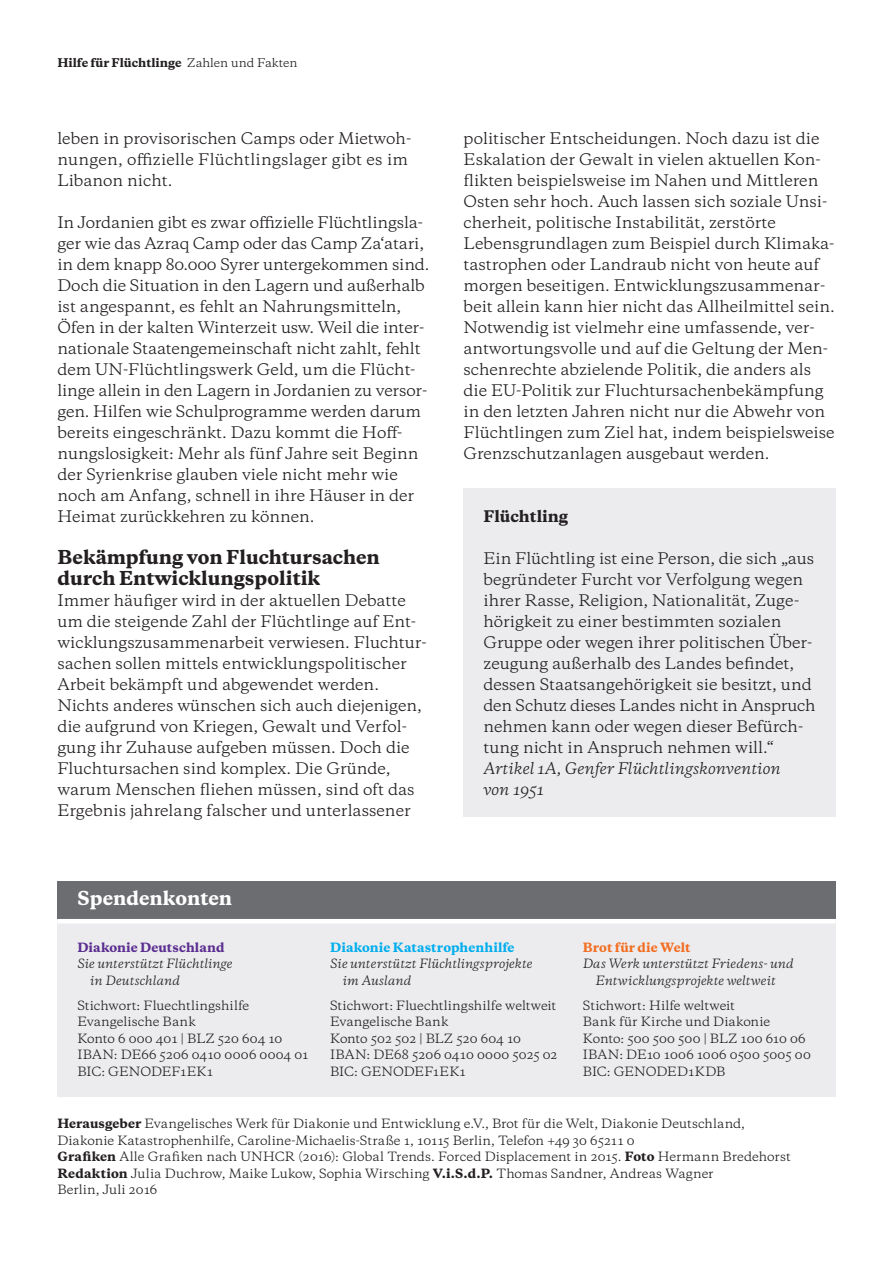
<style>
.page{position:relative;width:893px;height:1263px;background:#fff}
.page>*{position:absolute;margin:0;border:0;box-sizing:border-box;transform-origin:0 0}
.t1{font:800 18px/21px "Galaxie Copernicus";color:#231f20}
.t2{font:800 18px "Galaxie Copernicus";color:#fff}
.t3{font:15px/21px "Galaxie Copernicus";color:#231f20}
.t4{font:italic 15px/21px "Galaxie Copernicus";color:#231f20}
.t5{font:800 15px "Galaxie Copernicus";color:#231f20}
.t6{font:12px/16.5px "Galaxie Copernicus";letter-spacing:.005em;color:#231f20}
.t7{font:italic 12px/16.5px "Galaxie Copernicus";letter-spacing:.005em;color:#231f20}
.t8{font:800 12px "Galaxie Copernicus";letter-spacing:.01em;color:#00aeef}
.t9{font:800 12px "Galaxie Copernicus";letter-spacing:.01em;color:#5b2e91}
.t10{font:800 12px "Galaxie Copernicus";letter-spacing:.005em;color:#f36e21}
.t11{font:800 11.25px "Galaxie Copernicus";color:#231f20}
.s1{font-weight:400}
.s2{font-weight:800}
</style>
<div class="page">
<div style="left:57px;top:881px;width:779px;height:216px;background:#ececee"></div>
<div style="left:57px;top:881px;width:779px;height:38px;background:#6c6d70"></div>
<hr style="left:57px;top:919px;width:779px;height:4px;background:#fff">
<div style="left:463px;top:489px;width:373px;height:54px;background:#ececee"></div>
<div style="left:463px;top:531px;width:373px;height:243px;background:#ececee"></div>
<div style="left:463px;top:741px;width:373px;height:75px;background:#ececee"></div>
<p class="t11" style="left:57px;top:55px;width:242px">Hilfe für Flüchtlinge <span class="s1">Zahlen und Fakten</span></p>
<p class="t3" style="left:57px;top:128px;width:355px">leben in provisorischen Camps oder Mietwoh&shy;nungen, offizielle Flüchtlingslager gibt es im<br>Libanon nicht.</p>
<p class="t3" style="left:57px;top:212px;width:374px">In Jordanien gibt es zwar offizielle Flüchtlingsla&shy;ger wie das Azraq Camp oder das Camp Za‘atari, in dem knapp 80.000 Syrer untergekommen sind.<br>Doch die Situation in den Lagern und außerhalb ist angespannt, es fehlt an Nahrungsmitteln, Öfen in der kalten Winterzeit usw. Weil die inter&shy;nationale Staatengemeinschaft nicht zahlt, fehlt dem UN-Flüchtlingswerk Geld, um die Flücht&shy;linge allein in den Lagern in Jordanien zu versor&shy;gen. Hilfen wie Schulprogramme werden darum bereits eingeschränkt. Dazu kommt die Hoff&shy;nungslosigkeit: Mehr als fünf Jahre seit Beginn der Syrienkrise glauben viele nicht mehr wie noch am Anfang, schnell in ihre Häuser in der Heimat zurückkehren zu können.</p>
<p class="t1" style="left:57px;top:547px;width:324px">Bekämpfung von Fluchtursachen durch Entwicklungspolitik</p>
<p class="t3" style="left:57px;top:590px;width:371px">Immer häufiger wird in der aktuellen Debatte um die steigende Zahl der Flüchtlinge auf Ent&shy;wicklungszusammenarbeit verwiesen. Fluchtur&shy;sachen sollen mittels entwicklungspolitischer Arbeit bekämpft und abgewendet werden.<br>Nichts anderes wünschen sich auch diejenigen, die aufgrund von Kriegen, Gewalt und Verfol&shy;gung ihr Zuhause aufgeben müssen. Doch die Fluchtursachen sind komplex. Die Gründe, warum Menschen fliehen müssen, sind oft das Ergebnis jahrelang falscher und unterlassener</p>
<p class="t3" style="left:463px;top:128px;width:373px">politischer Entscheidungen. Noch dazu ist die Eskalation der Gewalt in vielen aktuellen Kon&shy;flikten beispielsweise im Nahen und Mittleren Osten sehr hoch. Auch lassen sich soziale Unsi&shy;cherheit, politische Instabilität, zerstörte Lebensgrundlagen zum Beispiel durch Klimaka&shy;tastrophen oder Landraub nicht von heute auf morgen beseitigen. Entwicklungszusammenar&shy;beit allein kann hier nicht das Allheilmittel sein.<br>Notwendig ist vielmehr eine umfassende, ver&shy;antwortungsvolle und auf die Geltung der Men&shy;schenrechte abzielende Politik, die anders als die EU-Politik zur Fluchtursachenbekämpfung in den letzten Jahren nicht nur die Abwehr von Flüchtlingen zum Ziel hat, indem beispielsweise Grenzschutzanlagen ausgebaut werden.</p>
<p class="t5" style="left:483px;top:507px;width:86px">Flüchtling</p>
<p class="t3" style="left:483px;top:548px;width:334px">Ein Flüchtling ist eine Person, die sich „aus begründeter Furcht vor Verfolgung wegen ihrer Rasse, Religion, Nationalität, Zuge&shy;hörigkeit zu einer bestimmten sozialen Gruppe oder wegen ihrer politischen Über&shy;zeugung außerhalb des Landes befindet, dessen Staatsangehörigkeit sie besitzt, und den Schutz dieses Landes nicht in Anspruch nehmen kann oder wegen dieser Befürch&shy;tung nicht in Anspruch nehmen will.“</p>
<p class="t4" style="left:483px;top:758px;width:299px">Artikel 1A, Genfer Flüchtlingskonvention von 1951</p>
<p class="t2" style="left:77px;top:887px;width:156px">Spendenkonten</p>
<p class="t9" style="left:77px;top:939px;width:149px">Diakonie Deutschland</p>
<p class="t7" style="left:90px;top:955px;width:144px;text-indent:-13px">Sie unterstützt Flüchtlinge in Deutschland</p>
<p class="t6" style="left:77px;top:997px;width:233px">Stichwort: Fluechtlingshilfe<br>Evangelische Bank<br>Konto 6 000 401 | BLZ 520 604 10<br>IBAN: DE66 5206 0410 0006 0004 01<br>BIC: GENODEF1EK1</p>
<p class="t8" style="left:330px;top:939px;width:186px">Diakonie Katastrophenhilfe</p>
<p class="t7" style="left:343px;top:955px;width:191px;text-indent:-13px">Sie unterstützt Flüchtlingsprojekte im Ausland</p>
<p class="t6" style="left:330px;top:997px;width:229px">Stichwort: Fluechtlingshilfe weltweit<br>Evangelische Bank<br>Konto 502 502 | BLZ 520 604 10<br>IBAN: DE68 5206 0410 0000 5025 02<br>BIC: GENODEF1EK1</p>
<p class="t10" style="left:583px;top:939px;width:109px">Brot für die Welt</p>
<p class="t7" style="left:583px;top:955px;width:212px;text-align:center">Das Werk unterstützt Friedens- und<br>Entwicklungsprojekte weltweit</p>
<p class="t6" style="left:583px;top:997px;width:229px">Stichwort: Hilfe weltweit<br>Bank für Kirche und Diakonie<br>Konto: 500 500 500 | BLZ 100 610 06<br>IBAN: DE10 1006 1006 0500 5005 00<br>BIC: GENODED1KDB</p>
<p class="t6" style="left:57px;top:1116px;width:735px"><span class="s2">Herausgeber</span> Evangelisches Werk für Diakonie und Entwicklung e.V., Brot für die Welt, Diakonie Deutschland, Diakonie Katastrophenhilfe, Caroline-Michaelis-Straße 1, 10115 Berlin, Telefon +49 30 65211 0<br><span class="s2">Grafiken</span> Alle Grafiken nach UNHCR (2016): Global Trends. Forced Displacement in 2015. <span class="s2">Foto</span> Hermann Bredehorst <span class="s2">Redaktion</span> Julia Duchrow, Maike Lukow, Sophia Wirsching <span class="s2">V.i.S.d.P.</span> Thomas Sandner, Andreas Wagner<br>Berlin, Juli 2016</p>
</div>
